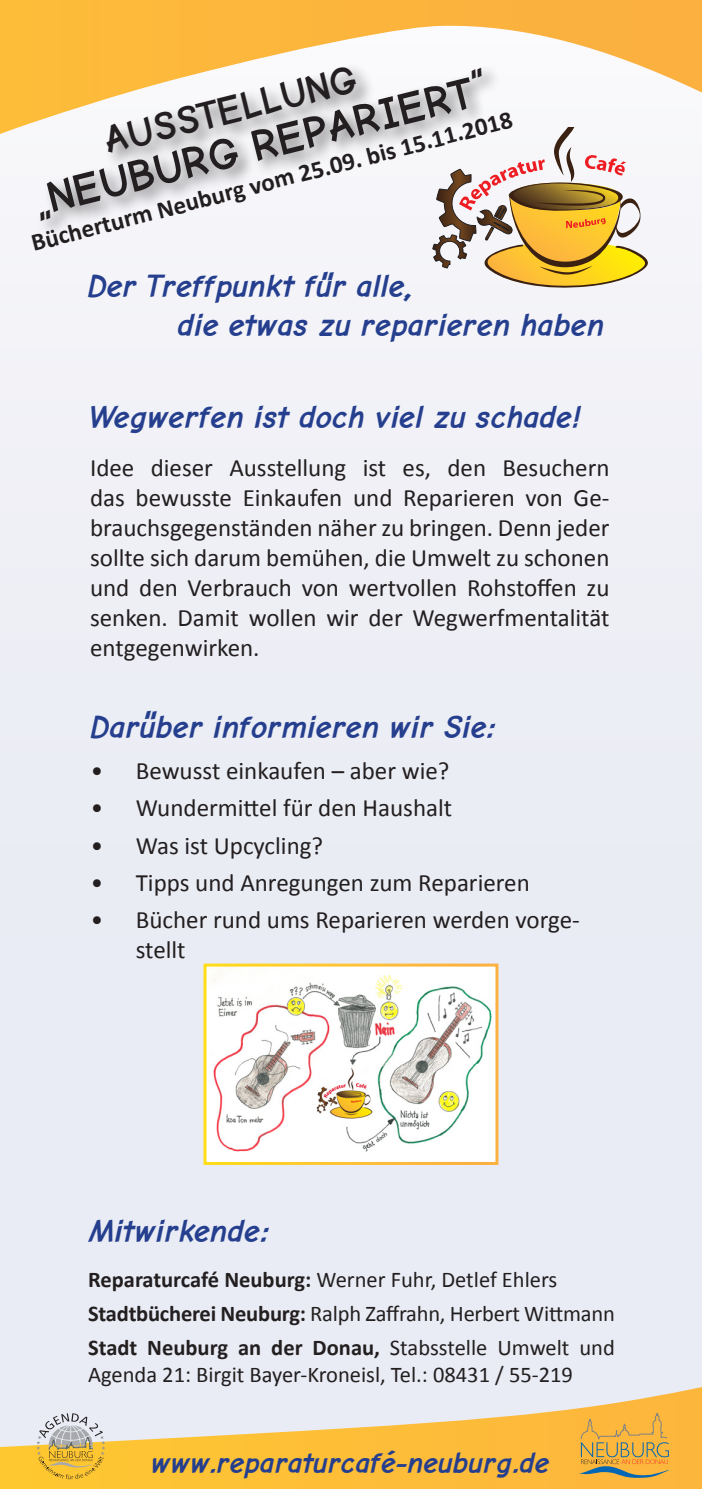
<style>
.page{position:relative;width:702px;height:1489px;background:#fff}
.page>*{position:absolute;margin:0;border:0;box-sizing:border-box;transform-origin:0 0}
.t1{font:700 45px "Comic Neue Angular";color:#231f20}
.t2{font:700 40px "Comic Neue Angular";color:#231f20}
.t3{font:italic 700 32.5px/39px "Comic Neue Angular";letter-spacing:-.02em;color:#253f8e}
.t4{font:italic 700 30px "Comic Neue Angular";letter-spacing:-.02em;color:#253f8e}
.t5{font:25px/30px "Calibri";color:#231f20;text-align:justify}
.t6{font:700 25px "Calibri";color:#231f20}
.t7{font:22.5px/27px "Calibri";color:#231f20}
.s1{font-weight:700}
</style>
<div class="page">
<div style="left:0;top:259px;width:702px;height:1127px;background:#ebedf4"></div>
<svg style="left:432px;top:134px;width:217px;height:154px"></svg>
<svg style="left:0;top:0;width:702px;height:134px"></svg>
<svg style="left:0;top:1386px;width:702px;height:102px;background:#f4d085"></svg>
<svg style="left:579px;top:1412px;width:90px;height:66px;background:#ddab49"></svg>
<svg style="left:36px;top:1413px;width:69px;height:65px;background:#d6bf81"></svg>
<img style="left:207px;top:967px;width:287px;height:193px">
<div style="left:203px;top:963px;width:295px;height:201px;border:3px solid #fff"></div>
<div style="left:44px;top:73px;width:444px;height:156px;background:#231f20;opacity:.55"></div>
<div style="left:105px;top:62px;width:270px;height:108px;background:#231f20;opacity:.55"></div>
<div style="left:468px;top:63px;width:33px;height:33px;background:#231f20;opacity:.55"></div>
<div style="left:37px;top:206px;width:33px;height:32px;background:#231f20;opacity:.55"></div>
<svg style="left:145px;top:710px;width:12px;height:9px"></svg>
<svg style="left:322px;top:272px;width:12px;height:9px"></svg>
<svg style="left:470px;top:67px;width:13px;height:12px"></svg>
<svg style="left:39px;top:210px;width:13px;height:11px"></svg>
<svg style="left:385px;top:1448px;width:10px;height:10px"></svg>
<p class="t2" style="left:99px;top:123px;width:263px;rotate:-14deg">AUSSTELLUNG</p>
<p class="t1" style="left:42px;top:177px;width:439px;rotate:-14deg">NEUBURG REPARIERT</p>
<p class="t6" style="left:27px;top:225px;width:497px;rotate:-14deg">Bücherturm Neuburg vom 25.09. bis 15.11.2018</p>
<p class="t3" style="left:178px;top:267px;width:429px;text-indent:-90px">Der Treffpunkt fur alle,<br>die etwas zu reparieren haben</p>
<p class="t3" style="left:91px;top:398px;width:492px">Wegwerfen ist doch viel zu schade!</p>
<p class="t5" style="left:90px;top:453px;width:521px">Idee dieser Ausstellung ist es, den Besuchern das bewusste Einkaufen und Reparieren von Ge&shy;brauchsgegenständen näher zu bringen. Denn jeder sollte sich darum bemühen, die Umwelt zu schonen und den Verbrauch von wertvollen Rohstoffen zu senken. Damit wollen wir der Wegwerfmentalität entgegenwirken.</p>
<p class="t3" style="left:91px;top:708px;width:407px">Daruber informieren wir Sie:</p>
<p class="t5" style="left:91px;top:756px;width:360px">• Bewusst einkaufen – aber wie?</p>
<p class="t5" style="left:91px;top:793px;width:363px">• Wundermittel für den Haushalt</p>
<p class="t5" style="left:91px;top:830px;width:234px">• Was ist Upcycling?</p>
<p class="t5" style="left:91px;top:867px;width:440px">• Tipps und Anregungen zum Reparieren</p>
<p class="t5" style="left:136px;top:904px;width:445px;text-indent:-45px">• Bücher rund ums Reparieren werden vorge&shy;stellt</p>
<p class="t3" style="left:88px;top:1212px;width:184px">Mitwirkende:</p>
<p class="t7" style="left:88px;top:1265px;width:471px"><span class="s1">Reparaturcafé Neuburg:</span> Werner Fuhr, Detlef Ehlers</p>
<p class="t7" style="left:88px;top:1300px;width:528px"><span class="s1">Stadtbücherei Neuburg:</span> Ralph Zaffrahn, Herbert Wittmann</p>
<p class="t7" style="left:88px;top:1334px;width:528px"><span class="s1">Stadt Neuburg an der Donau,</span> Stabsstelle Umwelt und<br>Agenda 21: Birgit Bayer-Kroneisl, Tel.: 08431 / 55-219</p>
<p class="t4" style="left:151px;top:1447px;width:401px">www.reparaturcafe-neuburg.de</p>
</div>
